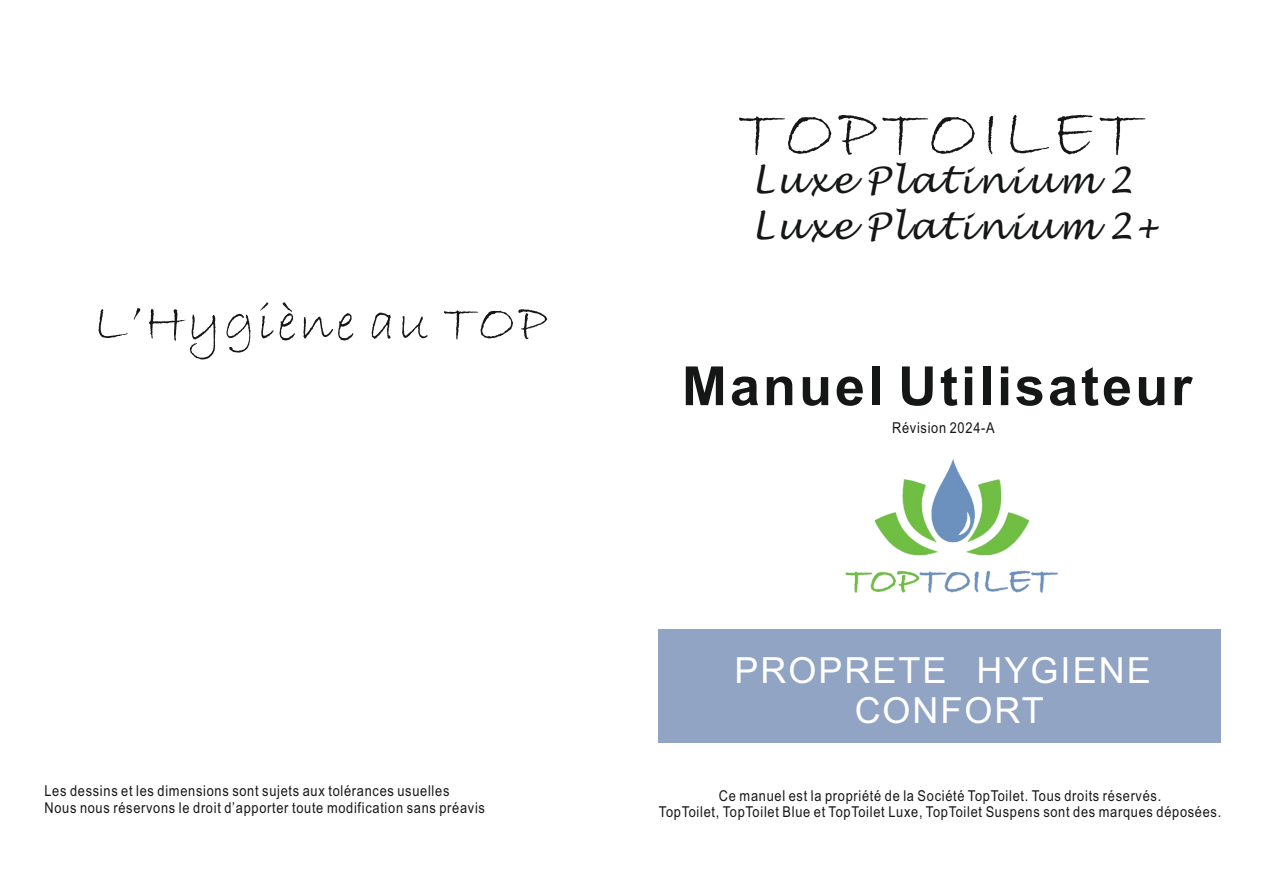
<style>
.page{position:relative;width:1263px;height:893px;background:#fff}
.page>*{position:absolute;margin:0;border:0;box-sizing:border-box;transform-origin:0 0}
.t1{font:72px "Bradley Hand ITC";letter-spacing:.05em;color:#151616}
.t2{font:700 54px "Arial";letter-spacing:.055em;color:#151616}
.t3{font:54px "Bradley Hand ITC";letter-spacing:.05em;color:#151616}
.t4{font:italic 36px/46.2px "Lucida Handwriting";letter-spacing:.065em;color:#151616}
.t5{font:36px/40.2px "Arial";letter-spacing:.055em;color:#fff;text-align:center}
.t6{font:15px/16.8px "Arial";letter-spacing:.055em;color:#151616;scale:.85 1}
.t7{font:15px "Arial";letter-spacing:.055em;color:#151616;scale:.86 1}
</style>
<div class="page">
<div style="left:658px;top:629px;width:562px;height:114px;background:#92a4c4"></div>
<img style="left:845px;top:458px;width:214px;height:135px">
<h2 class="t3" style="left:94px;top:300px;width:455px">L’Hygiène au TOP</h2>
<p class="t6" style="left:44px;top:784px;width:520px">Les dessins et les dimensions sont sujets aux tolérances usuelles<br>Nous nous réservons le droit d’apporter toute modification sans préavis</p>
<h1 class="t1" style="left:738px;top:103px;width:405px">TOPTOILET</h1>
<h3 class="t4" style="left:751px;top:160px;width:409px">Luxe Platinium 2<br>Luxe Platinium 2+</h3>
<h2 class="t2" style="left:682px;top:366px;width:512px">Manuel Utilisateur</h2>
<p class="t7" style="left:892px;top:422px;width:121px">Révision 2024-A</p>
<h3 class="t5" style="left:734px;top:654px;width:418px">PROPRETE HYGIENE<br>CONFORT</h3>
<p class="t6" style="left:659px;top:788px;width:663px;text-align:center">Ce manuel est la propriété de la Société TopToilet. Tous droits réservés.<br>TopToilet, TopToilet Blue et TopToilet Luxe, TopToilet Suspens sont des marques déposées.</p>
</div>
